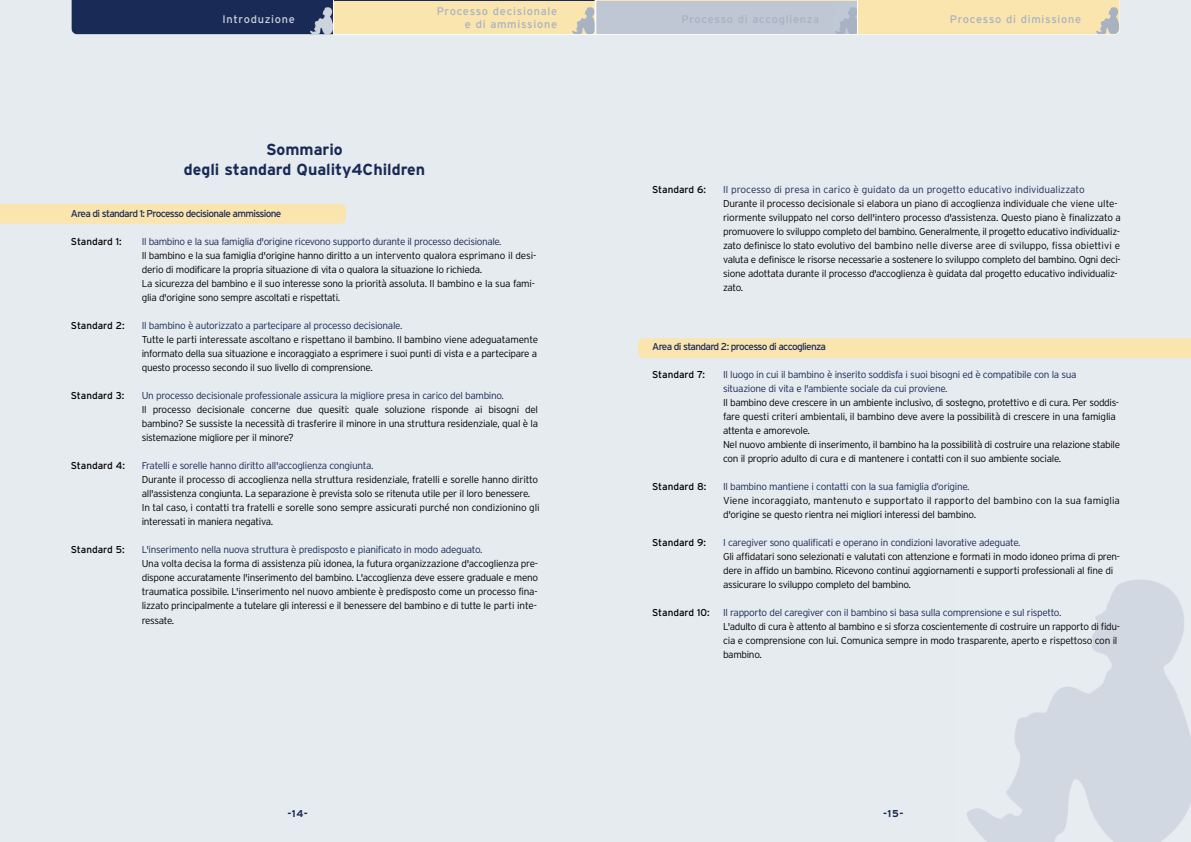
<style>
.page{position:relative;width:1191px;height:842px;background:#fff}
.page>*{position:absolute;margin:0;border:0;box-sizing:border-box;transform-origin:0 0}
.t1{font:700 16px/20px "Interstate";color:#192a56;text-align:center}
.t2{font:11px/13.2px "Interstate";letter-spacing:.065em;color:#a6b2c2;text-align:right}
.t3{font:11px "Interstate";letter-spacing:.065em;color:#cdd4de}
.t4{font:300 10px/14px "Interstate";letter-spacing:-.03em;color:#000}
.t5{font:300 10px/14px "Interstate";letter-spacing:-.03em;color:#192a56}
.t6{font:300 10px/14px "Interstate";letter-spacing:-.01em;color:#000}
.t7{font:10px "Interstate";color:#000}
.t8{font:10px "Interstate";letter-spacing:-.065em;color:#192a56}
.t9{font:300 10px "Interstate";color:#192a56}
.t10{font:700 10px "Interstate";color:#192a56}
</style>
<div class="page">
<div style="left:0;top:1px;width:1191px;height:841px;background:#e6ebef"></div>
<div style="left:0;top:204px;width:346px;height:20px;background:#fae5ae"></div>
<div style="left:638px;top:338px;width:553px;height:20px;background:#fae5ae"></div>
<svg style="left:71px;top:1px;width:1049px;height:34px;background:#b4b1a5"></svg>
<p class="t2" style="left:437px;top:6px;width:122px">Processo decisionale e di ammissione</p>
<p class="t3" style="left:222px;top:15px;width:74px">Introduzione</p>
<p class="t2" style="left:681px;top:13px;width:139px">Processo di accoglienza</p>
<p class="t2" style="left:950px;top:13px;width:133px">Processo di dimissione</p>
<h1 class="t1" style="left:184px;top:141px;width:243px">Sommario<br>degli standard Quality4Children</h1>
<p class="t8" style="left:71px;top:210px;width:212px">Area di standard 1: Processo decisionale ammissione</p>
<p class="t7" style="left:71px;top:238px;width:52px">Standard 1:</p>
<p class="t5" style="left:142px;top:236px;width:361px">Il bambino e la sua famiglia d'origine ricevono supporto durante il processo decisionale.</p>
<p class="t4" style="left:142px;top:250px;width:396px">Il bambino e la sua famiglia d'origine hanno diritto a un intervento qualora esprimano il desi&shy;derio di modificare la propria situazione di vita o qualora la situazione lo richieda.<br>La sicurezza del bambino e il suo interesse sono la priorità assoluta. Il bambino e la sua fami&shy;glia d'origine sono sempre ascoltati e rispettati.</p>
<p class="t7" style="left:71px;top:322px;width:55px">Standard 2:</p>
<p class="t5" style="left:142px;top:320px;width:262px">Il bambino è autorizzato a partecipare al processo decisionale.</p>
<p class="t4" style="left:142px;top:334px;width:398px;text-align:justify">Tutte le parti interessate ascoltano e rispettano il bambino. Il bambino viene adeguatamente informato della sua situazione e incoraggiato a esprimere i suoi punti di vista e a partecipare a questo processo secondo il suo livello di comprensione.</p>
<p class="t7" style="left:71px;top:392px;width:55px">Standard 3:</p>
<p class="t5" style="left:142px;top:390px;width:364px">Un processo decisionale professionale assicura la migliore presa in carico del bambino.</p>
<p class="t4" style="left:142px;top:404px;width:398px;text-align:justify">Il processo decisionale concerne due quesiti: quale soluzione risponde ai bisogni del bambino? Se sussiste la necessità di trasferire il minore in una struttura residenziale, qual è la sistemazione migliore per il minore?</p>
<p class="t7" style="left:71px;top:462px;width:56px">Standard 4:</p>
<p class="t5" style="left:142px;top:460px;width:233px">Fratelli e sorelle hanno diritto all'accoglienza congiunta.</p>
<p class="t4" style="left:142px;top:474px;width:399px">Durante il processo di accoglienza nella struttura residenziale, fratelli e sorelle hanno diritto all'assistenza congiunta. La separazione è prevista solo se ritenuta utile per il loro benessere.<br>In tal caso, i contatti tra fratelli e sorelle sono sempre assicurati purché non condizionino gli interessati in maniera negativa.</p>
<p class="t7" style="left:71px;top:546px;width:55px">Standard 5:</p>
<p class="t5" style="left:142px;top:544px;width:342px">L'inserimento nella nuova struttura è predisposto e pianificato in modo adeguato.</p>
<p class="t4" style="left:142px;top:558px;width:398px">Una volta decisa la forma di assistenza più idonea, la futura organizzazione d'accoglienza pre&shy;dispone accuratamente l'inserimento del bambino. L'accoglienza deve essere graduale e meno traumatica possibile. L'inserimento nel nuovo ambiente è predisposto come un processo fina&shy;lizzato principalmente a tutelare gli interessi e il benessere del bambino e di tutte le parti inte&shy;ressate.</p>
<p class="t7" style="left:652px;top:186px;width:55px">Standard 6:</p>
<p class="t9" style="left:723px;top:186px;width:363px">Il processo di presa in carico è guidato da un progetto educativo individualizzato</p>
<p class="t4" style="left:723px;top:197px;width:399px">Durante il processo decisionale si elabora un piano di accoglienza individuale che viene ulte&shy;riormente sviluppato nel corso dell'intero processo d'assistenza. Questo piano è finalizzato a promuovere lo sviluppo completo del bambino. Generalmente, il progetto educativo individualiz&shy;zato definisce lo stato evolutivo del bambino nelle diverse aree di sviluppo, fissa obiettivi e valuta e definisce le risorse necessarie a sostenere lo sviluppo completo del bambino. Ogni deci&shy;sione adottata durante il processo d'accoglienza è guidata dal progetto educativo individualiz&shy;zato.</p>
<p class="t8" style="left:652px;top:343px;width:175px">Area di standard 2: processo di accoglienza</p>
<p class="t7" style="left:652px;top:371px;width:54px">Standard 7:</p>
<p class="t5" style="left:723px;top:369px;width:355px">Il luogo in cui il bambino è inserito soddisfa i suoi bisogni ed è compatibile con la sua situazione di vita e l'ambiente sociale da cui proviene.</p>
<p class="t4" style="left:723px;top:397px;width:398px">Il bambino deve crescere in un ambiente inclusivo, di sostegno, protettivo e di cura. Per soddis&shy;fare questi criteri ambientali, il bambino deve avere la possibilità di crescere in una famiglia attenta e amorevole.<br>Nel nuovo ambiente di inserimento, il bambino ha la possibilità di costruire una relazione stabile con il proprio adulto di cura e di mantenere i contatti con il suo ambiente sociale.</p>
<p class="t7" style="left:652px;top:483px;width:56px">Standard 8:</p>
<p class="t5" style="left:723px;top:481px;width:248px">Il bambino mantiene i contatti con la sua famiglia d’origine.</p>
<p class="t6" style="left:723px;top:495px;width:398px">Viene incoraggiato, mantenuto e supportato il rapporto del bambino con la sua famiglia d'origine se questo rientra nei migliori interessi del bambino.</p>
<p class="t7" style="left:652px;top:539px;width:55px">Standard 9:</p>
<p class="t5" style="left:723px;top:537px;width:299px">I caregiver sono qualificati e operano in condizioni lavorative adeguate.</p>
<p class="t4" style="left:723px;top:551px;width:398px">Gli affidatari sono selezionati e valutati con attenzione e formati in modo idoneo prima di pren&shy;dere in affido un bambino. Ricevono continui aggiornamenti e supporti professionali al fine di assicurare lo sviluppo completo del bambino.</p>
<p class="t7" style="left:652px;top:609px;width:59px">Standard 10:</p>
<p class="t5" style="left:723px;top:607px;width:340px">Il rapporto del caregiver con il bambino si basa sulla comprensione e sul rispetto.</p>
<p class="t4" style="left:723px;top:621px;width:398px">L'adulto di cura è attento al bambino e si sforza coscientemente di costruire un rapporto di fidu&shy;cia e comprensione con lui. Comunica sempre in modo trasparente, aperto e rispettoso con il bambino.</p>
<p class="t10" style="left:287px;top:810px;width:22px">-14-</p>
<p class="t10" style="left:883px;top:810px;width:22px">-15-</p>
</div>
